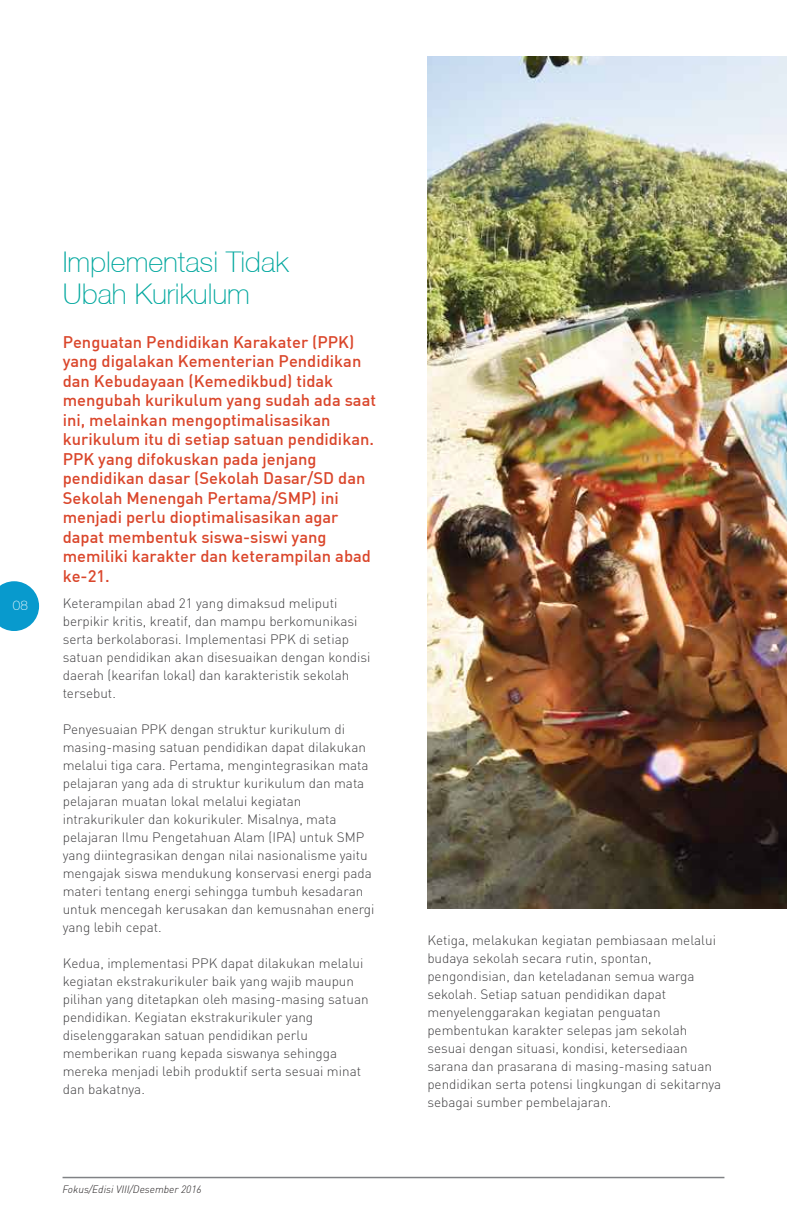
<style>
.page{position:relative;width:787px;height:1212px;background:#fff}
.page>*{position:absolute;margin:0;border:0;box-sizing:border-box;transform-origin:0 0}
.t1{font:100 28.5px/31.5px "Helvetica Neue CE";color:#00a79e}
.t2{font:500 16.5px/19.5px "DIN";color:#da462b}
.t3{font:300 13.5px/18px "DIN";color:#414042}
.t4{font:100 13.5px "Helvetica Neue CE";color:#fff}
.t5{font:italic 300 10.5px "DIN";color:#231f20}
</style>
<div class="page">
<svg style="left:0;top:581px;width:39px;height:50px;background:#2faad5"></svg>
<hr style="left:63px;top:1177px;width:661px;height:1px;background:#808285">
<img style="left:427px;top:57px;width:360px;height:851px">
<p class="t4" style="left:13px;top:597px;width:17px">08</p>
<h1 class="t1" style="left:63px;top:247px;width:227px">Implementasi Tidak<br>Ubah Kurikulum</h1>
<p class="t2" style="left:63px;top:331px;width:315px">Penguatan Pendidikan Karakater (PPK) yang digalakan Kementerian Pendidikan dan Kebudayaan (Kemedikbud) tidak mengubah kurikulum yang sudah ada saat ini, melainkan mengoptimalisasikan kurikulum itu di setiap satuan pendidikan.<br>PPK yang difokuskan pada jenjang pendidikan dasar (Sekolah Dasar/SD dan Sekolah Menengah Pertama/SMP) ini menjadi perlu dioptimalisasikan agar dapat membentuk siswa-siswi yang memiliki karakter dan keterampilan abad ke-21.</p>
<p class="t3" style="left:63px;top:594px;width:309px">Keterampilan abad 21 yang dimaksud meliputi berpikir kritis, kreatif, dan mampu berkomunikasi serta berkolaborasi. Implementasi PPK di setiap satuan pendidikan akan disesuaikan dengan kondisi daerah (kearifan lokal) dan karakteristik sekolah tersebut.</p>
<p class="t3" style="left:63px;top:720px;width:313px">Penyesuaian PPK dengan struktur kurikulum di masing-masing satuan pendidikan dapat dilakukan melalui tiga cara. Pertama, mengintegrasikan mata pelajaran yang ada di struktur kurikulum dan mata pelajaran muatan lokal melalui kegiatan intrakurikuler dan kokurikuler. Misalnya, mata pelajaran Ilmu Pengetahuan Alam (IPA) untuk SMP yang diintegrasikan dengan nilai nasionalisme yaitu mengajak siswa mendukung konservasi energi pada materi tentang energi sehingga tumbuh kesadaran untuk mencegah kerusakan dan kemusnahan energi yang lebih cepat.</p>
<p class="t3" style="left:63px;top:954px;width:307px">Kedua, implementasi PPK dapat dilakukan melalui kegiatan ekstrakurikuler baik yang wajib maupun pilihan yang ditetapkan oleh masing-masing satuan pendidikan. Kegiatan ekstrakurikuler yang diselenggarakan satuan pendidikan perlu memberikan ruang kepada siswanya sehingga mereka menjadi lebih produktif serta sesuai minat dan bakatnya.</p>
<p class="t5" style="left:63px;top:1182px;width:141px">Fokus/Edisi VIII/Desember 2016</p>
<p class="t3" style="left:427px;top:931px;width:295px">Ketiga, melakukan kegiatan pembiasaan melalui budaya sekolah secara rutin, spontan, pengondisian, dan keteladanan semua warga sekolah. Setiap satuan pendidikan dapat menyelenggarakan kegiatan penguatan pembentukan karakter selepas jam sekolah sesuai dengan situasi, kondisi, ketersediaan sarana dan prasarana di masing-masing satuan pendidikan serta potensi lingkungan di sekitarnya sebagai sumber pembelajaran.</p>
</div>
